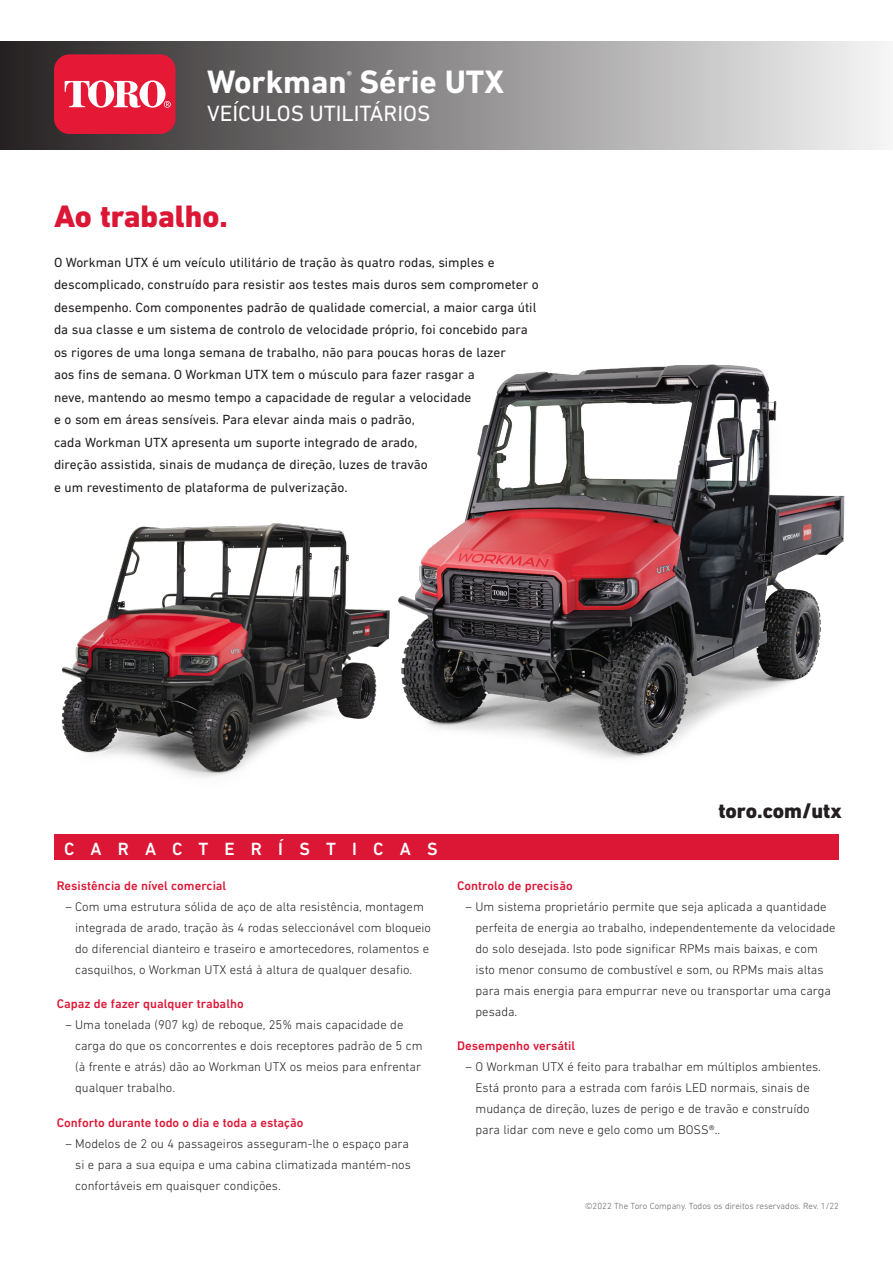
<style>
.page{position:relative;width:893px;height:1263px;background:#fff}
.page>*{position:absolute;margin:0;border:0;box-sizing:border-box;transform-origin:0 0}
.t1{font:700 33px "DIN Next LT Pro";color:#fff}
.Headline{font:800 31.65px "DIN Next LT Pro";color:#dc1736}
.Title_Small_Sub{font:22.5px "DIN Next LT Pro";color:#fff}
.Web_Address{font:800 21.15px "DIN Next LT Pro";color:#231f20}
.t2{font:500 18px "DIN Next LT Pro";letter-spacing:.9em;color:#fff}
.Body_Copy{font:13.5px/22.5px "DIN Next LT Pro";color:#231f20}
.t3{font:300 12.75px/21px "DIN Next LT Pro";color:#231f20}
.t4{font:500 12.75px "DIN Next LT Pro";color:#dc1736}
.t5{font:700 11.55px "DIN Next LT Pro";color:#fff}
.t6{font:300 9px "DIN Next LT Pro";color:#636366}
</style>
<div class="page">
<div style="left:54px;top:834px;width:785px;height:26px;background:#dc1736"></div>
<div style="left:0;top:42px;width:893px;height:108px;background:linear-gradient(to right,#252121,#f6f6f6)"></div>
<div style="left:54px;top:54px;width:122px;height:80px;background:#e51836;border-radius:16px"></div>
<svg style="left:164px;top:101px;width:7px;height:7px"></svg>
<svg style="left:165px;top:102px;width:5px;height:5px"></svg>
<svg style="left:140px;top:80px;width:26px;height:28px"></svg>
<div style="left:148px;top:82px;width:9px;height:24px;background:#e51836;border-radius:50%"></div>
<svg style="left:65px;top:80px;width:76px;height:28px"></svg>
<div style="left:96px;top:82px;width:10px;height:24px;background:#e51836;border-radius:50%"></div>
<img style="left:61px;top:523px;width:298px;height:255px">
<img style="left:359px;top:364px;width:486px;height:395px">
<p class="t1" style="left:207px;top:62px;width:298px">Workman Série UTX</p>
<p class="t5" style="left:347px;top:69px;width:7px">®</p>
<p class="Title_Small_Sub" style="left:207px;top:100px;width:225px">VEÍCULOS UTILITÁRIOS</p>
<p class="Headline" style="left:54px;top:198px;width:175px">Ao trabalho.</p>
<p class="Body_Copy" style="left:54px;top:251px;width:486px">O Workman UTX é um veículo utilitário de tração às quatro rodas, simples e descomplicado, construído para resistir aos testes mais duros sem comprometer o desempenho. Com componentes padrão de qualidade comercial, a maior carga útil da sua classe e um sistema de controlo de velocidade próprio, foi concebido para os rigores de uma longa semana de trabalho, não para poucas horas de lazer<br>aos fins de semana. O Workman UTX tem o músculo para fazer rasgar a<br>neve, mantendo ao mesmo tempo a capacidade de regular a velocidade<br>e o som em áreas sensíveis. Para elevar ainda mais o padrão,<br>cada Workman UTX apresenta um suporte integrado de arado,<br>direção assistida, sinais de mudança de direção, luzes de travão<br>e um revestimento de plataforma de pulverização.</p>
<p class="t2" style="left:64px;top:838px;width:375px">CARACTERÍSTICAS</p>
<p class="Web_Address" style="left:718px;top:799px;width:125px">toro.com/utx</p>
<p class="t4" style="left:57px;top:878px;width:171px">Resistência de nível comercial</p>
<p class="t3" style="left:75px;top:895px;width:357px;text-indent:-10px">– Com uma estrutura sólida de aço de alta resistência, montagem integrada de arado, tração às 4 rodas seleccionável com bloqueio do diferencial dianteiro e traseiro e amortecedores, rolamentos e casquilhos, o Workman UTX está à altura de qualquer desafio.</p>
<p class="t4" style="left:57px;top:996px;width:188px">Capaz de fazer qualquer trabalho</p>
<p class="t3" style="left:75px;top:1014px;width:349px;text-indent:-10px">– Uma tonelada (907 kg) de reboque, 25% mais capacidade de carga do que os concorrentes e dois receptores padrão de 5 cm (à frente e atrás) dão ao Workman UTX os meios para enfrentar qualquer trabalho.</p>
<p class="t4" style="left:57px;top:1115px;width:248px">Conforto durante todo o dia e toda a estação</p>
<p class="t3" style="left:75px;top:1132px;width:337px;text-indent:-10px">– Modelos de 2 ou 4 passageiros asseguram-lhe o espaço para si e para a sua equipa e uma cabina climatizada mantém-nos confortáveis em quaisquer condições.</p>
<p class="t4" style="left:457px;top:878px;width:117px">Controlo de precisão</p>
<p class="t3" style="left:475px;top:895px;width:361px;text-indent:-10px">– Um sistema proprietário permite que seja aplicada a quantidade perfeita de energia ao trabalho, independentemente da velocidade do solo desejada. Isto pode significar RPMs mais baixas, e com isto menor consumo de combustível e som, ou RPMs mais altas para mais energia para empurrar neve ou transportar uma carga pesada.</p>
<p class="t4" style="left:457px;top:1038px;width:120px">Desempenho versátil</p>
<p class="t3" style="left:475px;top:1056px;width:347px;text-indent:-10px">– O Workman UTX é feito para trabalhar em múltiplos ambientes.<br>Está pronto para a estrada com faróis LED normais, sinais de mudança de direção, luzes de perigo e de travão e construído para lidar com neve e gelo como um BOSS®..</p>
<p class="t6" style="left:585px;top:1201px;width:255px">©2022 The Toro Company. Todos os direitos reservados. Rev. 1/22</p>
</div>
